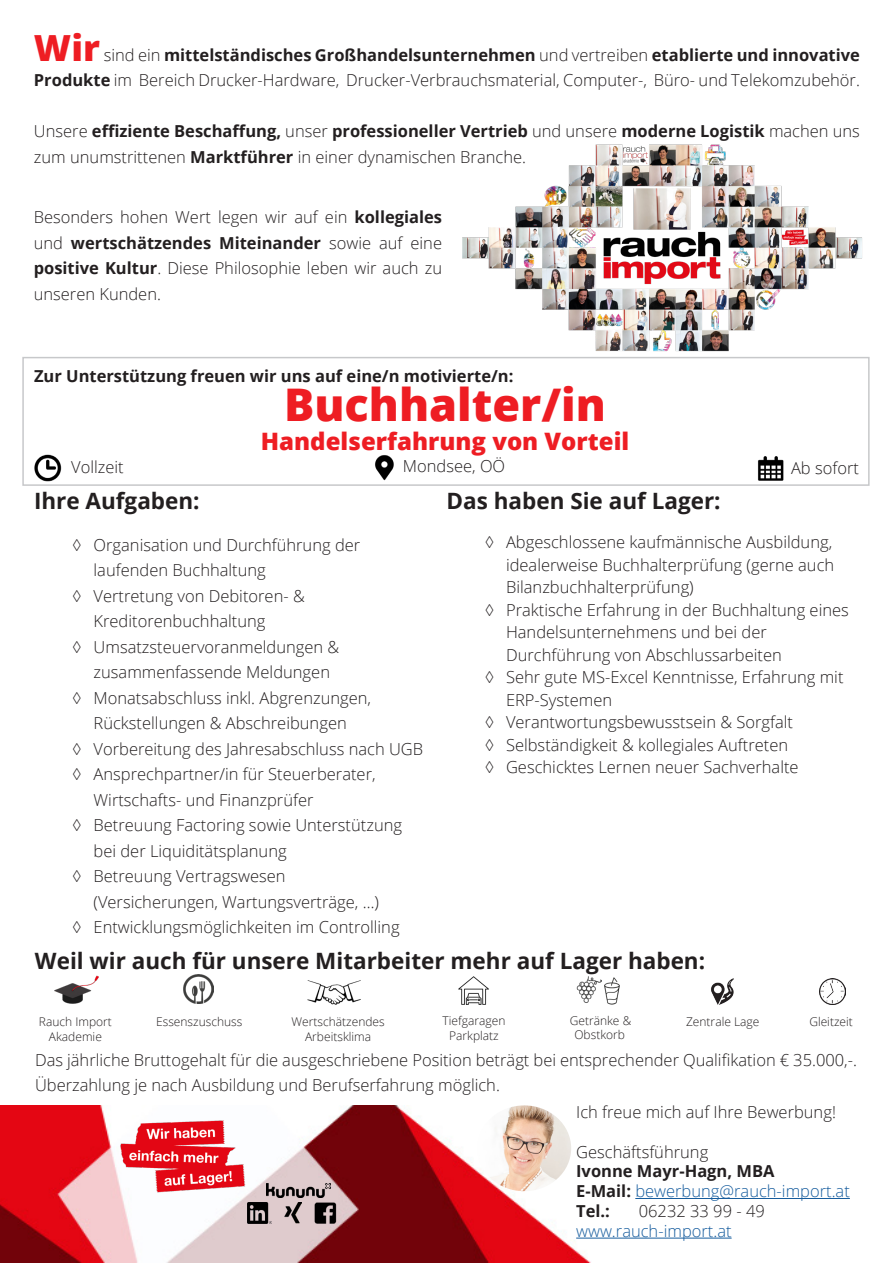
<style>
.page{position:relative;width:893px;height:1263px;background:#fff}
.page>*{position:absolute;margin:0;border:0;box-sizing:border-box;transform-origin:0 0}
.t1{font:800 45px "Open Sans";color:#ee1d23}
.t2{font:800 24px "Open Sans";color:#ee1d23}
.t3{font:700 22.5px "Open Sans";color:#231f20}
.t4{font:300 16.5px/25.5px "Open Sans";color:#231f20}
.t5{font:700 16.5px "Open Sans";color:#231f20}
.t6{font:300 16.5px "Open Sans";color:#175d9e}
.t7{font:300 12px "Open Sans";color:#231f20}
.s1{font-weight:800;font-size:36px;color:#ee1d23}
.s2{font-weight:700}
.s3{font-weight:700;color:#231f20}
</style>
<div class="page">
<img style="left:0;top:1105px;width:591px;height:158px">
<img style="left:462px;top:144px;width:400px;height:208px">
<img style="left:55px;top:975px;width:44px;height:29px">
<img style="left:184px;top:974px;width:29px;height:30px">
<img style="left:307px;top:980px;width:54px;height:25px">
<img style="left:458px;top:976px;width:31px;height:29px">
<hr style="left:635px;top:1198px;width:215px;height:1px;background:#175d9e">
<hr style="left:576px;top:1238px;width:156px;height:1px;background:#175d9e">
<img style="left:576px;top:976px;width:24px;height:27px">
<img style="left:600px;top:977px;width:20px;height:28px">
<img style="left:711px;top:978px;width:23px;height:26px">
<img style="left:477px;top:1105px;width:94px;height:86px">
<img style="left:34px;top:454px;width:28px;height:28px">
<img style="left:375px;top:455px;width:19px;height:26px">
<img style="left:758px;top:456px;width:26px;height:25px">
<div style="left:22px;top:357px;width:848px;height:129px;border:2px solid #c7c8ca"></div>
<img style="left:119px;top:1118px;width:128px;height:77px">
<img style="left:266px;top:1183px;width:64px;height:15px">
<img style="left:248px;top:1202px;width:24px;height:21px">
<img style="left:284px;top:1203px;width:18px;height:20px">
<img style="left:313px;top:1201px;width:25px;height:24px">
<img style="left:819px;top:978px;width:26px;height:26px">
<p class="t4" style="left:34px;top:42px;width:827px"><span class="s1">Wir</span> sind ein <span class="s2">mittelständisches Großhandelsunternehmen</span> und vertreiben <span class="s2">etablierte und innovative<br>Produkte</span> im Bereich Drucker-Hardware, Drucker-Verbrauchsmaterial, Computer-, Büro- und Telekomzubehör.</p>
<p class="t4" style="left:34px;top:118px;width:827px">Unsere <span class="s2">effiziente Beschaffung,</span> unser <span class="s2">professioneller Vertrieb</span> und unsere <span class="s2">moderne Logistik</span> machen uns zum unumstrittenen <span class="s2">Marktführer</span> in einer dynamischen Branche.</p>
<p class="t4" style="left:34px;top:204px;width:410px;text-align:justify">Besonders hohen Wert legen wir auf ein <span class="s2">kollegiales </span>und <span class="s2">wertschätzendes Miteinander</span> sowie auf eine <span class="s2">positive Kultur</span>. Diese Philosophie leben wir auch zu unseren Kunden.</p>
<p class="t5" style="left:34px;top:364px;width:481px">Zur Unterstützung freuen wir uns auf eine/n motivierte/n:</p>
<p class="t1" style="left:284px;top:371px;width:323px">Buchhalter/in</p>
<p class="t2" style="left:261px;top:423px;width:370px">Handelserfahrung von Vorteil</p>
<p class="t4" style="left:71px;top:454px;width:54px">Vollzeit</p>
<p class="t4" style="left:403px;top:453px;width:104px">Mondsee, OÖ</p>
<p class="t4" style="left:791px;top:455px;width:69px">Ab sofort</p>
<p class="t3" style="left:34px;top:484px;width:167px">Ihre Aufgaben:</p>
<p class="t4" style="left:94px;top:531px;width:268px;text-indent:-21px">◊ Organisation und Durchführung der laufenden Buchhaltung</p>
<p class="t4" style="left:94px;top:582px;width:213px;text-indent:-21px">◊ Vertretung von Debitoren- &amp;<br>Kreditorenbuchhaltung</p>
<p class="t4" style="left:94px;top:633px;width:247px;text-indent:-21px">◊ Umsatzsteuervoranmeldungen &amp; zusammenfassende Meldungen</p>
<p class="t4" style="left:72px;top:684px;width:300px;text-align:center">◊ Monatsabschluss inkl. Abgrenzungen,<br>Rückstellungen &amp; Abschreibungen</p>
<p class="t4" style="left:72px;top:735px;width:352px">◊ Vorbereitung des Jahresabschluss nach UGB</p>
<p class="t4" style="left:94px;top:761px;width:284px;text-indent:-21px">◊ Ansprechpartner/in für Steuerberater,<br>Wirtschafts- und Finanzprüfer</p>
<p class="t4" style="left:94px;top:812px;width:310px;text-indent:-21px">◊ Betreuung Factoring sowie Unterstützung bei der Liquiditätsplanung</p>
<p class="t4" style="left:94px;top:863px;width:287px;text-indent:-21px">◊ Betreuung Vertragswesen (Versicherungen, Wartungsverträge, …)</p>
<p class="t4" style="left:72px;top:914px;width:329px">◊ Entwicklungsmöglichkeiten im Controlling</p>
<p class="t3" style="left:446px;top:485px;width:276px">Das haben Sie auf Lager:</p>
<p class="t4" style="left:506px;top:531px;width:330px;line-height:22.5px;text-indent:-21px">◊ Abgeschlossene kaufmännische Ausbildung, idealerweise Buchhalterprüfung (gerne auch<br>Bilanzbuchhalterprüfung)</p>
<p class="t4" style="left:506px;top:598px;width:344px;line-height:22.5px;text-indent:-21px">◊ Praktische Erfahrung in der Buchhaltung eines<br>Handelsunternehmens und bei der<br>Durchführung von Abschlussarbeiten</p>
<p class="t4" style="left:506px;top:666px;width:339px;line-height:22.5px;text-indent:-21px">◊ Sehr gute MS-Excel Kenntnisse, Erfahrung mit<br>ERP-Systemen</p>
<p class="t4" style="left:485px;top:709px;width:310px">◊ Verantwortungsbewusstsein &amp; Sorgfalt</p>
<p class="t4" style="left:485px;top:732px;width:305px">◊ Selbständigkeit &amp; kollegiales Auftreten</p>
<p class="t4" style="left:485px;top:754px;width:315px">◊ Geschicktes Lernen neuer Sachverhalte</p>
<p class="t3" style="left:35px;top:945px;width:672px">Weil wir auch für unsere Mitarbeiter mehr auf Lager haben:</p>
<p class="t7" style="left:570px;top:1012px;width:63px">Getränke &amp;</p>
<p class="t7" style="left:574px;top:1026px;width:52px">Obstkorb</p>
<p class="t7" style="left:443px;top:1013px;width:64px">Tiefgaragen</p>
<p class="t7" style="left:449px;top:1027px;width:51px">Parkplatz</p>
<p class="t4" style="left:35px;top:1046px;width:823px">Das jährliche Bruttogehalt für die ausgeschriebene Position beträgt bei entsprechender Qualifikation € 35.000,-.<br>Überzahlung je nach Ausbildung und Berufserfahrung möglich.</p>
<p class="t4" style="left:576px;top:1099px;width:261px">Ich freue mich auf Ihre Bewerbung!</p>
<p class="t4" style="left:576px;top:1138px;width:134px">Geschäftsführung</p>
<p class="t5" style="left:576px;top:1160px;width:200px">Ivonne Mayr-Hagn, MBA</p>
<p class="t6" style="left:576px;top:1180px;width:275px"><span class="s3">E-Mail:</span> bewerbung@rauch-import.at</p>
<p class="t5" style="left:576px;top:1199px;width:35px">Tel.:</p>
<p class="t4" style="left:639px;top:1198px;width:128px">06232 33 99 - 49</p>
<p class="t6" style="left:576px;top:1219px;width:157px">www.rauch-import.at</p>
<p class="t7" style="left:686px;top:1013px;width:75px">Zentrale Lage</p>
<p class="t7" style="left:809px;top:1013px;width:45px">Gleitzeit</p>
<p class="t7" style="left:39px;top:1013px;width:74px">Rauch Import</p>
<p class="t7" style="left:49px;top:1028px;width:54px">Akademie</p>
<p class="t7" style="left:156px;top:1013px;width:88px">Essenszuschuss</p>
<p class="t7" style="left:291px;top:1013px;width:95px">Wertschätzendes</p>
<p class="t7" style="left:305px;top:1028px;width:68px">Arbeitsklima</p>
</div>
